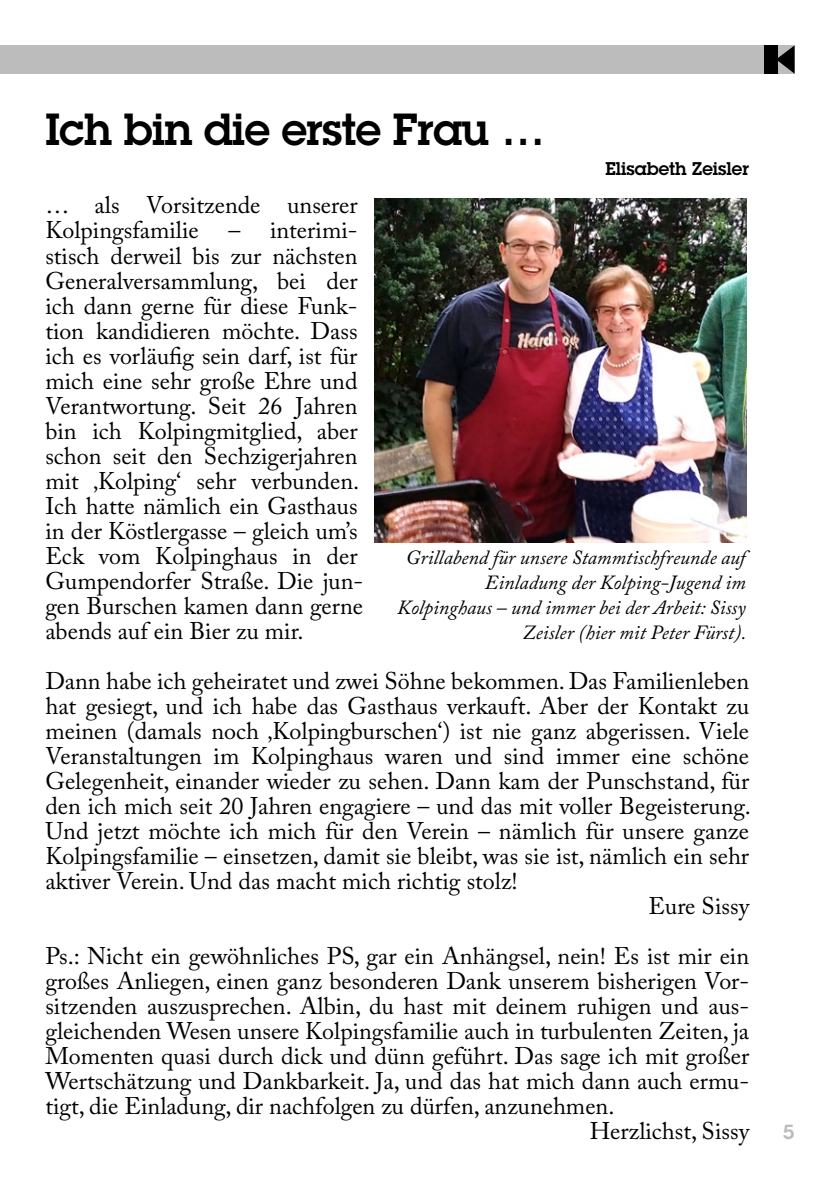
<style>
.page{position:relative;width:840px;height:1191px;background:#fff}
.page>*{position:absolute;margin:0;border:0;box-sizing:border-box;transform-origin:0 0}
.t1{font:600 44px "Lubalin Graph Std";letter-spacing:-.015em;color:#000}
.t2{font:24px/25px "Adobe Caslon Pro";color:#000}
.t3{font:italic 20px/25px "Adobe Caslon Pro";color:#000;text-align:right}
.t4{font:600 20px "Lubalin Graph Std";color:#bcbcbc}
.t5{font:600 18px "Lubalin Graph Std";color:#000}
</style>
<div class="page">
<div style="left:0;top:45px;width:794px;height:29px;background:#bcbcbc"></div>
<div style="left:763px;top:45px;width:13px;height:29px;background:#000"></div>
<svg style="left:776px;top:45px;width:18px;height:29px"></svg>
<img style="left:374px;top:198px;width:372px;height:344px">
<h1 class="t1" style="left:45px;top:100px;width:500px">Ich bin die erste Frau …</h1>
<p class="t5" style="left:605px;top:157px;width:145px">Elisabeth Zeisler</p>
<p class="t2" style="left:45px;top:193px;width:319px">… als Vorsitzende unserer<br>Kolpingsfamilie – interimi&shy;stisch derweil bis zur nächsten<br>Generalversammlung, bei der ich dann gerne für diese Funk&shy;tion kandidieren möchte. Dass ich es vorläufig sein darf, ist für mich eine sehr große Ehre und<br>Verantwortung. Seit 26 Jahren bin ich Kolpingmitglied, aber schon seit den Sechzigerjahren mit ‚Kolping‘ sehr verbunden.<br>Ich hatte nämlich ein Gasthaus in der Köstlergasse – gleich um’s<br>Eck vom Kolpinghaus in der<br>Gumpendorfer Straße. Die jun&shy;gen Burschen kamen dann gerne abends auf ein Bier zu mir.</p>
<p class="t2" style="left:45px;top:668px;width:705px">Dann habe ich geheiratet und zwei Söhne bekommen. Das Familienleben</p>
<p class="t2" style="left:45px;top:693px;width:705px">hat gesiegt, und ich habe das Gasthaus verkauft. Aber der Kontakt zu</p>
<p class="t2" style="left:45px;top:718px;width:705px">meinen (damals noch ‚Kolpingburschen‘) ist nie ganz abgerissen. Viele</p>
<p class="t2" style="left:45px;top:743px;width:704px">Veranstaltungen im Kolpinghaus waren und sind immer eine schöne</p>
<p class="t2" style="left:45px;top:768px;width:705px">Gelegenheit, einander wieder zu sehen. Dann kam der Punschstand, für</p>
<p class="t2" style="left:45px;top:793px;width:706px">den ich mich seit 20 Jahren engagiere – und das mit voller Begeisterung.</p>
<p class="t2" style="left:45px;top:818px;width:704px">Und jetzt möchte ich mich für den Verein – nämlich für unsere ganze</p>
<p class="t2" style="left:45px;top:843px;width:704px">Kolpingsfamilie – einsetzen, damit sie bleibt, was sie ist, nämlich ein sehr</p>
<p class="t2" style="left:45px;top:868px;width:473px">aktiver Verein. Und das macht mich richtig stolz!</p>
<p class="t2" style="left:648px;top:893px;width:102px">Eure Sissy</p>
<p class="t2" style="left:45px;top:943px;width:704px">Ps.: Nicht ein gewöhnliches PS, gar ein Anhängsel, nein! Es ist mir ein</p>
<p class="t2" style="left:45px;top:968px;width:705px">großes Anliegen, einen ganz besonderen Dank unserem bisherigen Vor-</p>
<p class="t2" style="left:45px;top:993px;width:704px">sitzenden auszusprechen. Albin, du hast mit deinem ruhigen und aus-</p>
<p class="t2" style="left:45px;top:1018px;width:705px">gleichenden Wesen unsere Kolpingsfamilie auch in turbulenten Zeiten, ja</p>
<p class="t2" style="left:45px;top:1043px;width:705px">Momenten quasi durch dick und dünn geführt. Das sage ich mit großer</p>
<p class="t2" style="left:45px;top:1068px;width:704px">Wertschätzung und Dankbarkeit. Ja, und das hat mich dann auch ermu-</p>
<p class="t2" style="left:45px;top:1093px;width:570px">tigt, die Einladung, dir nachfolgen zu dürfen, anzunehmen.</p>
<p class="t2" style="left:589px;top:1118px;width:161px">Herzlichst, Sissy</p>
<p class="t3" style="left:397px;top:544px;width:350px">Grillabend für unsere Stammtischfreunde auf Einladung der Kolping-Jugend im Kolpinghaus – und immer bei der Arbeit: Sissy Zeisler (hier mit Peter Fürst).</p>
<p class="t4" style="left:782px;top:1118px;width:13px">5</p>
</div>
